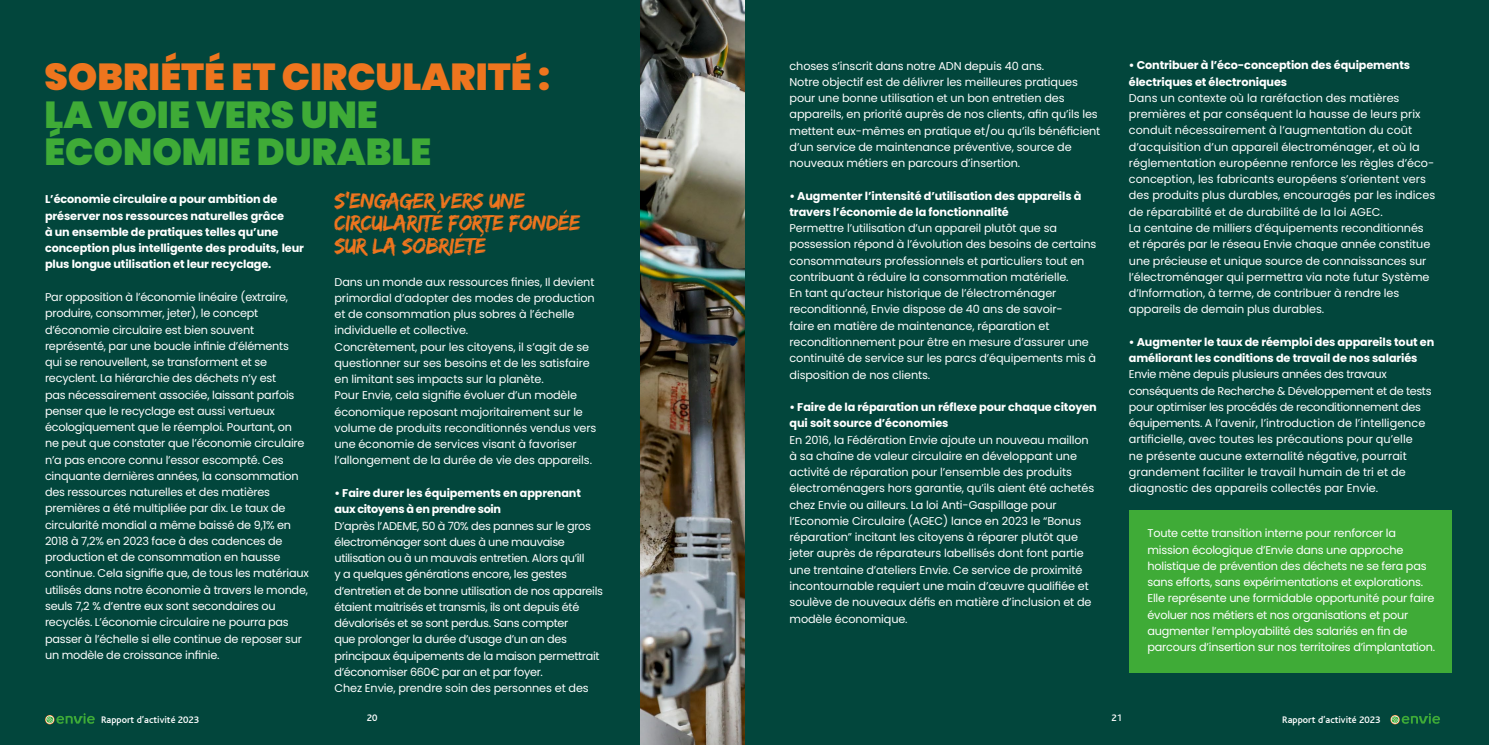
<style>
.page{position:relative;width:1489px;height:745px;background:#fff}
.page>*{position:absolute;margin:0;border:0;box-sizing:border-box;transform-origin:0 0}
.t1{font:900 37.5px/37.5px "Poppins";color:#3fab37}
.t2{font:900 37.5px "Poppins";color:#ee751e}
.t3{font:22.5px/22.5px "Edo SZ";letter-spacing:-.02em;color:#ee751e}
.t4{font:11.25px/16.2px "Poppins";letter-spacing:-.01em;color:#fff}
.t5{font:700 11.25px/16.2px "Poppins";letter-spacing:-.01em;color:#fff}
.t6{font:11.25px/16.2px "Poppins";letter-spacing:-.03em;color:#fff}
.t7{font:500 10px "Bliss";color:#fff}
</style>
<div class="page">
<div style="left:744px;top:0;width:744px;height:744px;background:#02463c"></div>
<div style="left:1129px;top:510px;width:322px;height:162px;background:#3fab37"></div>
<div style="left:0;top:0;width:744px;height:744px;background:#02463c"></div>
<img style="left:640px;top:0;width:104px;height:744px">
<svg style="left:1390px;top:713px;width:49px;height:10px"></svg>
<svg style="left:46px;top:713px;width:49px;height:10px"></svg>
<h1 class="t2" style="left:44px;top:55px;width:507px">SOBRIÉTÉ ET CIRCULARITÉ :</h1>
<h1 class="t1" style="left:44px;top:96px;width:388px">LA VOIE VERS UNE<br>ÉCONOMIE DURABLE</h1>
<p class="t5" style="left:45px;top:191px;width:260px">L’économie circulaire a pour ambition de préserver nos ressources naturelles grâce<br>à un ensemble de pratiques telles qu’une conception plus intelligente des produits, leur plus longue utilisation et leur recyclage.</p>
<p class="t4" style="left:45px;top:289px;width:265px">Par opposition à l’économie linéaire (extraire, produire, consommer, jeter), le concept d’économie circulaire est bien souvent représenté, par une boucle infinie d’éléments qui se renouvellent, se transforment et se recyclent. La hiérarchie des déchets n’y est<br>pas nécessairement associée, laissant parfois penser que le recyclage est aussi vertueux écologiquement que le réemploi. Pourtant, on ne peut que constater que l’économie circulaire n’a pas encore connu l’essor escompté. Ces cinquante dernières années, la consommation des ressources naturelles et des matières premières a été multipliée par dix. Le taux de circularité mondial a même baissé de 9,1% en 2018 à 7,2% en 2023 face à des cadences de production et de consommation en hausse continue. Cela signifie que, de tous les matériaux utilisés dans notre économie à travers le monde, seuls 7,2 % d’entre eux sont secondaires ou recyclés. L’économie circulaire ne pourra pas passer à l’échelle si elle continue de reposer sur un modèle de croissance infinie.</p>
<h2 class="t3" style="left:334px;top:189px;width:247px">S’ENGAGER VERS UNE<br>CIRCULARITÉ FORTE FONDÉE<br>SUR LA SOBRIÉTÉ</h2>
<p class="t4" style="left:334px;top:273px;width:263px">Dans un monde aux ressources finies, Il devient primordial d’adopter des modes de production et de consommation plus sobres à l’échelle individuelle et collective.<br>Concrètement, pour les citoyens, il s’agit de se questionner sur ses besoins et de les satisfaire en limitant ses impacts sur la planète.<br>Pour Envie, cela signifie évoluer d’un modèle économique reposant majoritairement sur le volume de produits reconditionnés vendus vers une économie de services visant à favoriser l’allongement de la durée de vie des appareils.</p>
<p class="t5" style="left:334px;top:484px;width:248px">• Faire durer les équipements en apprenant aux citoyens à en prendre soin</p>
<p class="t6" style="left:334px;top:517px;width:270px">D’après l’ADEME, 50 à 70% des pannes sur le gros électroménager sont dues à une mauvaise utilisation ou à un mauvais entretien. Alors qu’iIl<br>y a quelques générations encore, les gestes d’entretien et de bonne utilisation de nos appareils étaient maitrisés et transmis, ils ont depuis été dévalorisés et se sont perdus. Sans compter<br>que prolonger la durée d’usage d’un an des principaux équipements de la maison permettrait d’économiser 660€ par an et par foyer.<br>Chez Envie, prendre soin des personnes et des</p>
<p class="t4" style="left:789px;top:57px;width:312px">choses s’inscrit dans notre ADN depuis 40 ans.<br>Notre objectif est de délivrer les meilleures pratiques pour une bonne utilisation et un bon entretien des appareils, en priorité auprès de nos clients, afin qu’ils les mettent eux-mêmes en pratique et/ou qu’ils bénéficient d’un service de maintenance préventive, source de nouveaux métiers en parcours d’insertion.</p>
<p class="t5" style="left:789px;top:187px;width:293px">• Augmenter l’intensité d’utilisation des appareils à travers l’économie de la fonctionnalité</p>
<p class="t4" style="left:789px;top:220px;width:308px">Permettre l’utilisation d’un appareil plutôt que sa possession répond à l’évolution des besoins de certains consommateurs professionnels et particuliers tout en contribuant à réduire la consommation matérielle.<br>En tant qu’acteur historique de l’électroménager reconditionné, Envie dispose de 40 ans de savoir-<br>faire en matière de maintenance, réparation et reconditionnement pour être en mesure d’assurer une continuité de service sur les parcs d’équipements mis à disposition de nos clients.</p>
<p class="t5" style="left:789px;top:399px;width:309px">• Faire de la réparation un réflexe pour chaque citoyen qui soit source d’économies</p>
<p class="t4" style="left:789px;top:431px;width:306px">En 2016, la Fédération Envie ajoute un nouveau maillon à sa chaîne de valeur circulaire en développant une activité de réparation pour l’ensemble des produits électroménagers hors garantie, qu’ils aient été achetés chez Envie ou ailleurs. La loi Anti-Gaspillage pour l’Economie Circulaire (AGEC) lance en 2023 le “Bonus réparation” incitant les citoyens à réparer plutôt que jeter auprès de réparateurs labellisés dont font partie une trentaine d’ateliers Envie. Ce service de proximité incontournable requiert une main d’œuvre qualifiée et soulève de nouveaux défis en matière d’inclusion et de modèle économique.</p>
<p class="t5" style="left:1128px;top:57px;width:283px">• Contribuer à l’éco-conception des équipements électriques et électroniques</p>
<p class="t4" style="left:1128px;top:90px;width:308px">Dans un contexte où la raréfaction des matières premières et par conséquent la hausse de leurs prix conduit nécessairement à l’augmentation du coût d’acquisition d’un appareil électroménager, et où la réglementation européenne renforce les règles d’éco&shy;conception, les fabricants européens s’orientent vers des produits plus durables, encouragés par les indices de réparabilité et de durabilité de la loi AGEC.<br>La centaine de milliers d’équipements reconditionnés et réparés par le réseau Envie chaque année constitue une précieuse et unique source de connaissances sur l’électroménager qui permettra via note futur Système d’Information, à terme, de contribuer à rendre les appareils de demain plus durables.</p>
<p class="t5" style="left:1128px;top:333px;width:307px">• Augmenter le taux de réemploi des appareils tout en améliorant les conditions de travail de nos salariés</p>
<p class="t4" style="left:1128px;top:366px;width:304px">Envie mène depuis plusieurs années des travaux conséquents de Recherche &amp; Développement et de tests pour optimiser les procédés de reconditionnement des équipements. A l’avenir, l’introduction de l’intelligence artificielle, avec toutes les précautions pour qu’elle<br>ne présente aucune externalité négative, pourrait grandement faciliter le travail humain de tri et de diagnostic des appareils collectés par Envie.</p>
<p class="t4" style="left:1147px;top:525px;width:289px">Toute cette transition interne pour renforcer la mission écologique d’Envie dans une approche holistique de prévention des déchets ne se fera pas sans efforts, sans expérimentations et explorations.<br>Elle représente une formidable opportunité pour faire évoluer nos métiers et nos organisations et pour augmenter l’employabilité des salariés en fin de parcours d’insertion sur nos territoires d’implantation.</p>
<p class="t7" style="left:101px;top:713px;width:100px">Rapport d’activité 2023</p>
<p class="t7" style="left:367px;top:712px;width:12px">20</p>
<p class="t7" style="left:1282px;top:713px;width:100px">Rapport d’activité 2023</p>
<p class="t7" style="left:1111px;top:712px;width:12px">21</p>
</div>
